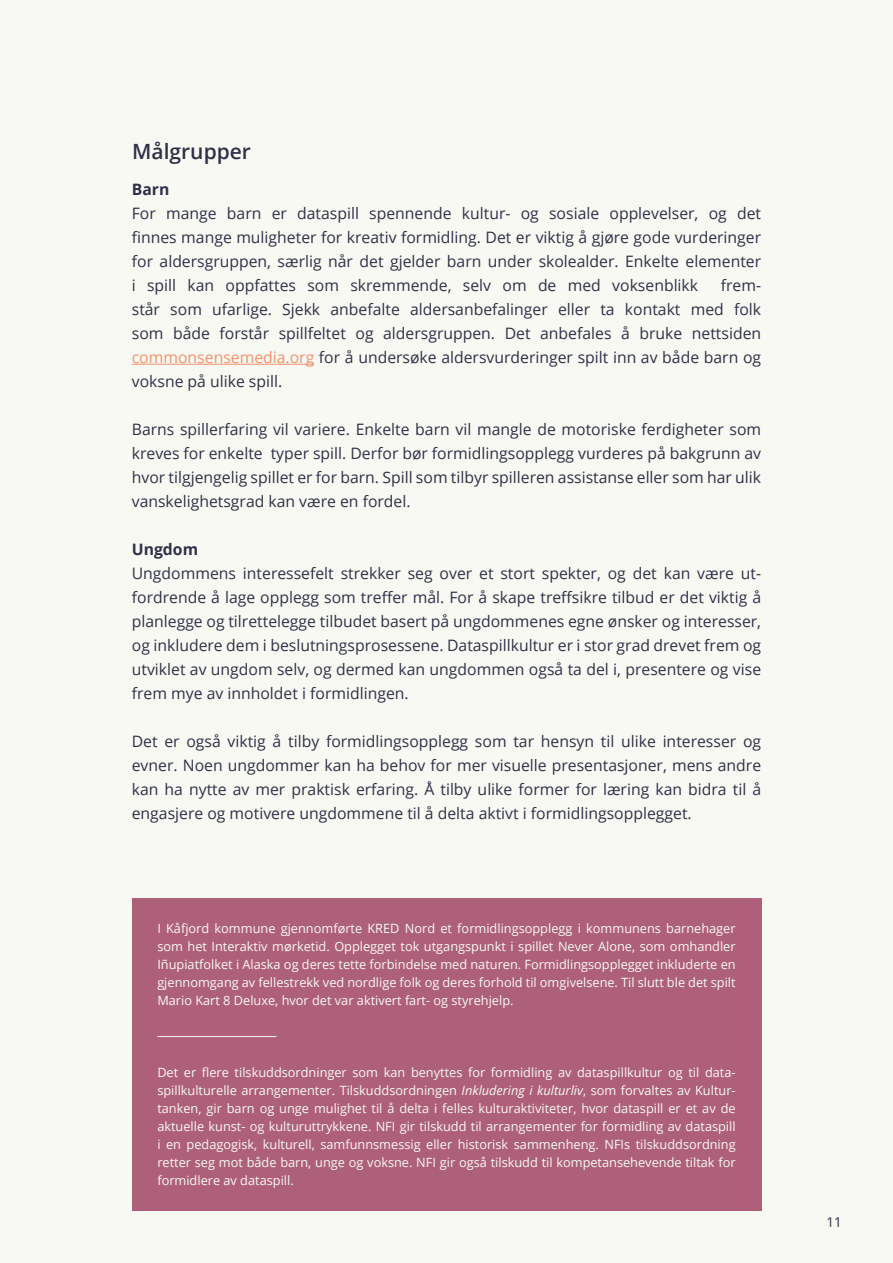
<style>
.page{position:relative;width:893px;height:1263px;background:#f8f9f3}
.page>*{position:absolute;margin:0;border:0;box-sizing:border-box;transform-origin:0 0}
.t1{font:600 21px "Open Sans";color:#2e3147}
.t2{font:15.75px/24px "Open Sans";color:#2e3147;text-align:justify}
.t3{font:700 15.75px "Open Sans";color:#2e3147}
.t4{font:13.5px "Open Sans";color:#2e3147}
.t5{font:12.75px/18px "Open Sans";color:#f8f9f3;text-align:justify}
.s1{color:#f2916b}
.s2{font-style:italic}
</style>
<div class="page">
<div style="left:132px;top:899px;width:629px;height:312px;background:#ae607a"></div>
<hr style="left:157px;top:1036px;width:119px;height:1px;background:#f8f9f3">
<hr style="left:132px;top:364px;width:182px;height:1px;background:#f2916b">
<h1 class="t1" style="left:132px;top:137px;width:120px">Målgrupper</h1>
<p class="t3" style="left:132px;top:178px;width:39px">Barn</p>
<p class="t2" style="left:132px;top:201px;width:631px">For mange barn er dataspill spennende kultur- og sosiale opplevelser, og det finnes mange muligheter for kreativ formidling. Det er viktig å gjøre gode vurderinger for aldersgruppen, særlig når det gjelder barn under skolealder. Enkelte elementer i spill kan oppfattes som skremmende, selv om de med voksenblikk</p>
<p class="t2" style="left:132px;top:273px;width:631px;text-indent:589px">frem&shy;står som ufarlige. Sjekk anbefalte aldersanbefalinger eller ta kontakt med folk som både forstår spillfeltet og aldersgruppen. Det anbefales å bruke nettsiden <span class="s1">commonsensemedia.org</span> for å undersøke aldersvurderinger spilt inn av både barn og voksne på ulike spill.</p>
<p class="t2" style="left:132px;top:417px;width:631px">Barns spillerfaring vil variere. Enkelte barn vil mangle de motoriske ferdigheter som kreves for enkelte typer spill. Derfor bør formidlingsopplegg vurderes på bakgrunn av hvor tilgjengelig spillet er for barn. Spill som tilbyr spilleren assistanse eller som har ulik vanskelighetsgrad kan være en fordel.</p>
<p class="t3" style="left:132px;top:538px;width:68px">Ungdom</p>
<p class="t2" style="left:132px;top:561px;width:631px">Ungdommens interessefelt strekker seg over et stort spekter, og det kan være ut&shy;fordrende å lage opplegg som treffer mål. For å skape treffsikre tilbud er det viktig å planlegge og tilrettelegge tilbudet basert på ungdommenes egne ønsker og interesser, og inkludere dem i beslutningsprosessene. Dataspillkultur er i stor grad drevet frem og utviklet av ungdom selv, og dermed kan ungdommen også ta del i, presentere og vise frem mye av innholdet i formidlingen.</p>
<p class="t2" style="left:132px;top:729px;width:631px">Det er også viktig å tilby formidlingsopplegg som tar hensyn til ulike interesser og evner. Noen ungdommer kan ha behov for mer visuelle presentasjoner, mens andre kan ha nytte av mer praktisk erfaring. Å tilby ulike former for læring kan bidra til å engasjere og motivere ungdommene til å delta aktivt i formidlingsopplegget.</p>
<p class="t5" style="left:157px;top:919px;width:580px">I Kåfjord kommune gjennomførte KRED Nord et formidlingsopplegg i kommunens barnehager som het Interaktiv mørketid. Opplegget tok utgangspunkt i spillet Never Alone, som omhandler Iñupiatfolket i Alaska og deres tette forbindelse med naturen. Formidlingsopplegget inkluderte en gjennomgang av fellestrekk ved nordlige folk og deres forhold til omgivelsene. Til slutt ble det spilt Mario Kart 8 Deluxe, hvor det var aktivert fart- og styrehjelp.</p>
<p class="t5" style="left:157px;top:1063px;width:580px">Det er flere tilskuddsordninger som kan benyttes for formidling av dataspillkultur og til data&shy;spillkulturelle arrangementer. Tilskuddsordningen <span class="s2">Inkludering i kulturliv</span>, som forvaltes av Kultur&shy;tanken, gir barn og unge mulighet til å delta i felles kulturaktiviteter, hvor dataspill er et av de aktuelle kunst- og kulturuttrykkene. NFI gir tilskudd til arrangementer for formidling av dataspill i en pedagogisk, kulturell, samfunnsmessig eller historisk sammenheng. NFIs tilskuddsordning retter seg mot både barn, unge og voksne. NFI gir også tilskudd til kompetansehevende tiltak for formidlere av dataspill.</p>
<p class="t4" style="left:826px;top:1213px;width:17px">11</p>
</div>
